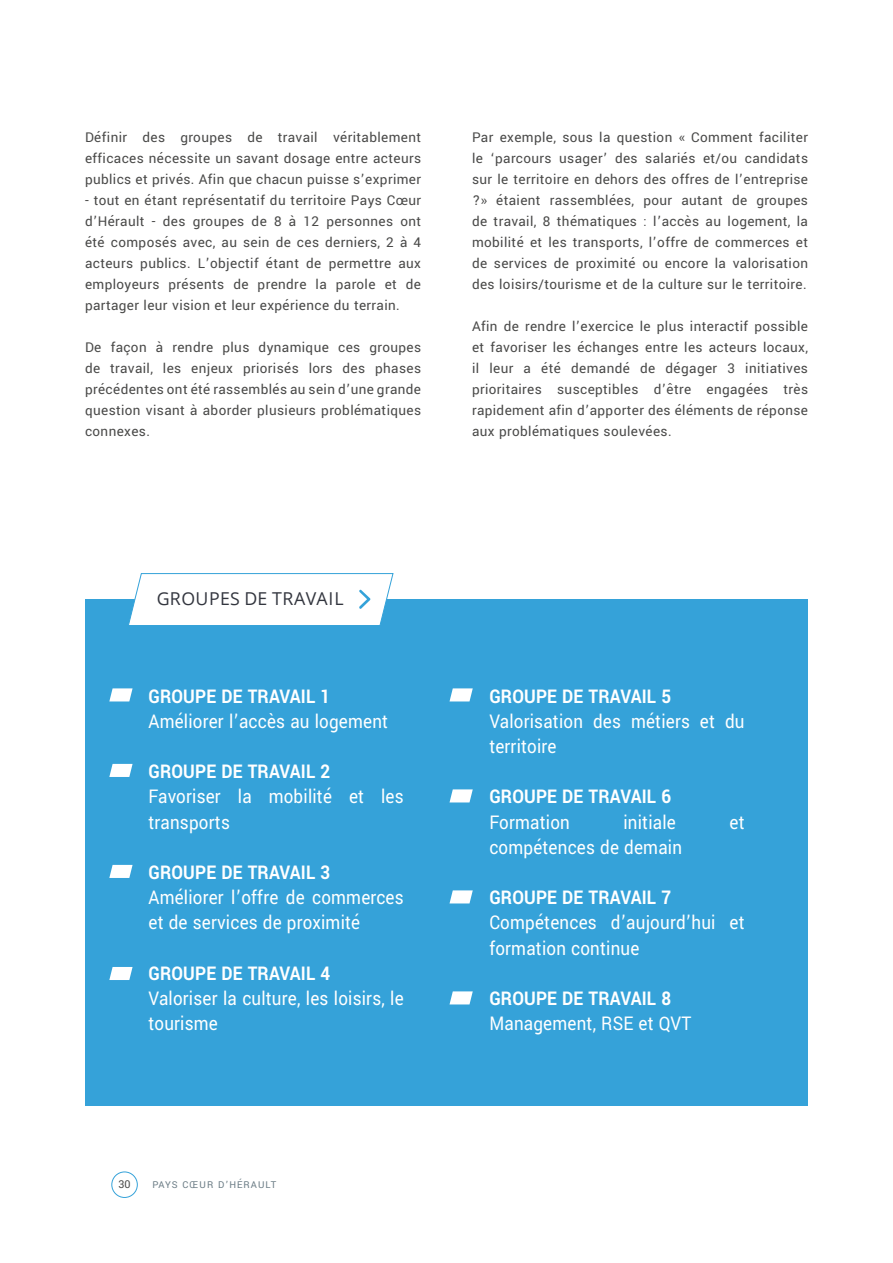
<style>
.page{position:relative;width:893px;height:1263px;background:#fff}
.page>*{position:absolute;margin:0;border:0;box-sizing:border-box;transform-origin:0 0}
.t1{font:21px/25.2px "Yantramanav";letter-spacing:.01em;color:#fff;scale:.9 1}
.t2{font:700 21px "Yantramanav";letter-spacing:.01em;color:#fff;scale:.9 1}
.t3{font:17.7px "Open Sans";letter-spacing:.025em;color:#33363f}
.t4{font:15px/21px "Yantramanav";letter-spacing:.025em;color:#4a4a49;text-align:justify}
.t5{font:12px "Yantramanav";color:#4a4a49}
.t6{font:10.5px "Yantramanav";letter-spacing:.1em;color:#6c7d86}
</style>
<div class="page">
<div style="left:85px;top:600px;width:723px;height:506px;background:#35a2d9"></div>
<svg style="left:128px;top:573px;width:266px;height:52px"></svg>
<svg style="left:449px;top:688px;width:24px;height:13px"></svg>
<svg style="left:109px;top:688px;width:24px;height:13px"></svg>
<svg style="left:449px;top:789px;width:24px;height:13px"></svg>
<svg style="left:109px;top:764px;width:24px;height:13px"></svg>
<svg style="left:449px;top:890px;width:24px;height:13px"></svg>
<svg style="left:109px;top:865px;width:24px;height:13px"></svg>
<svg style="left:449px;top:991px;width:24px;height:13px"></svg>
<svg style="left:109px;top:967px;width:24px;height:13px"></svg>
<div style="left:111px;top:1171px;width:27px;height:27px;border:1px solid #35a2d9;border-radius:50%"></div>
<p class="t4" style="left:85px;top:127px;width:338px">Définir des groupes de travail véritablement efficaces nécessite un savant dosage entre acteurs publics et privés. Afin que chacun puisse s’exprimer</p>
<p class="t4" style="left:85px;top:190px;width:338px">- tout en étant représentatif du territoire Pays Cœur d’Hérault - des groupes de 8 à 12 personnes ont été composés avec, au sein de ces derniers, 2 à 4 acteurs publics. L’objectif étant de permettre aux employeurs présents de prendre la parole et de partager leur vision et leur expérience du terrain.</p>
<p class="t4" style="left:85px;top:337px;width:338px">De façon à rendre plus dynamique ces groupes de travail, les enjeux priorisés lors des phases précédentes ont été rassemblés au sein d’une grande question visant à aborder plusieurs problématiques connexes.</p>
<p class="t4" style="left:472px;top:127px;width:338px">Par exemple, sous la question « Comment faciliter le ‘parcours usager’ des salariés et/ou candidats sur le territoire en dehors des offres de l’entreprise ?» étaient rassemblées, pour autant de groupes de travail, 8 thématiques : l’accès au logement, la mobilité et les transports, l’offre de commerces et de services de proximité ou encore la valorisation des loisirs/tourisme et de la culture sur le territoire.</p>
<p class="t4" style="left:472px;top:316px;width:338px">Afin de rendre l’exercice le plus interactif possible et favoriser les échanges entre les acteurs locaux, il leur a été demandé de dégager 3 initiatives prioritaires susceptibles d’être engagées très rapidement afin d’apporter des éléments de réponse aux problématiques soulevées.</p>
<p class="t3" style="left:157px;top:587px;width:188px">GROUPES DE TRAVAIL</p>
<h1 class="t2" style="left:148px;top:683px;width:203px">GROUPE DE TRAVAIL 1</h1>
<h1 class="t1" style="left:148px;top:709px;width:268px">Améliorer l’accès au logement</h1>
<h1 class="t2" style="left:148px;top:759px;width:203px">GROUPE DE TRAVAIL 2</h1>
<h1 class="t1" style="left:148px;top:784px;width:285px">Favoriser la mobilité et les transports</h1>
<h1 class="t2" style="left:148px;top:859px;width:203px">GROUPE DE TRAVAIL 3</h1>
<h1 class="t1" style="left:148px;top:885px;width:285px">Améliorer l’offre de commerces et de services de proximité</h1>
<h1 class="t2" style="left:148px;top:960px;width:203px">GROUPE DE TRAVAIL 4</h1>
<h1 class="t1" style="left:148px;top:986px;width:285px">Valoriser la culture, les loisirs, le tourisme</h1>
<p class="t5" style="left:118px;top:1177px;width:14px">30</p>
<p class="t6" style="left:152px;top:1178px;width:125px">PAYS CŒUR D’HÉRAULT</p>
<h1 class="t2" style="left:489px;top:683px;width:203px">GROUPE DE TRAVAIL 5</h1>
<h1 class="t1" style="left:489px;top:709px;width:285px">Valorisation des métiers et du territoire</h1>
<h1 class="t2" style="left:489px;top:784px;width:203px">GROUPE DE TRAVAIL 6</h1>
<h1 class="t1" style="left:489px;top:810px;width:91px">Formation</h1>
<h1 class="t1" style="left:623px;top:810px;width:60px">initiale</h1>
<h1 class="t1" style="left:729px;top:810px;width:18px">et</h1>
<h1 class="t1" style="left:489px;top:835px;width:216px">compétences de demain</h1>
<h1 class="t2" style="left:489px;top:885px;width:203px">GROUPE DE TRAVAIL 7</h1>
<h1 class="t1" style="left:489px;top:910px;width:285px">Compétences d’aujourd’hui et formation continue</h1>
<h1 class="t2" style="left:489px;top:985px;width:203px">GROUPE DE TRAVAIL 8</h1>
<h1 class="t1" style="left:489px;top:1011px;width:226px">Management, RSE et QVT</h1>
</div>
